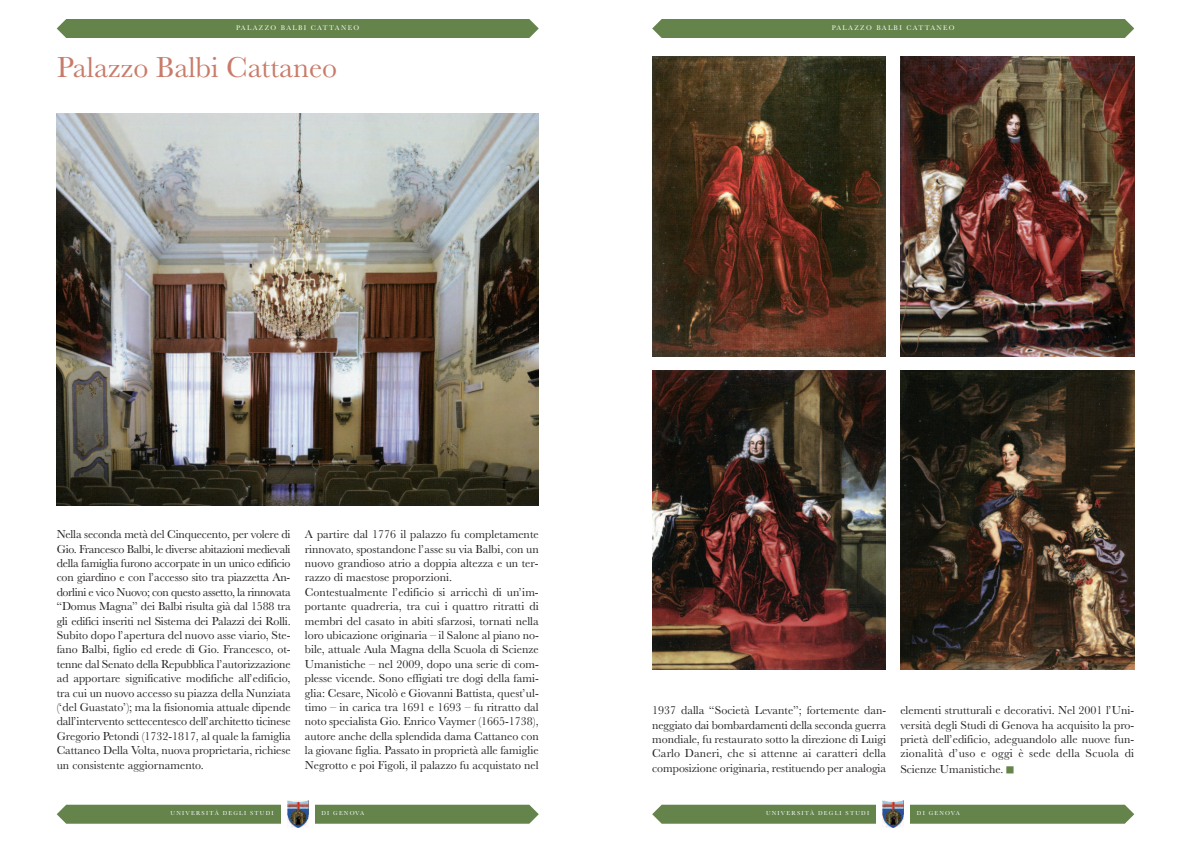
<style>
.page{position:relative;width:1191px;height:842px;background:#fff}
.page>*{position:absolute;margin:0;border:0;box-sizing:border-box;transform-origin:0 0}
.t1{font:30px "Baskerville";color:#c97b69}
.t2{font:12px/14.4px "Baskerville";color:#231f20;text-align:justify}
.t3{font:7px "Baskerville";letter-spacing:.2em;color:#fff}
.t4{font:6px "Baskerville";letter-spacing:.2em;color:#fff}
.s1{font-family:"Menlo";font-weight:700;font-style:italic;color:#65844c}
</style>
<div class="page">
<div style="left:57px;top:19px;width:482px;height:19px;background:#65844c"></div>
<svg style="left:57px;top:805px;width:482px;height:19px;background:#6a8852"></svg>
<div style="left:281px;top:785px;width:34px;height:52px;background:#fff"></div>
<img style="left:287px;top:800px;width:21px;height:27px">
<div style="left:652px;top:19px;width:482px;height:19px;background:#65844c"></div>
<svg style="left:652px;top:805px;width:482px;height:19px;background:#6a8852"></svg>
<div style="left:876px;top:785px;width:34px;height:52px;background:#fff"></div>
<img style="left:883px;top:800px;width:20px;height:27px">
<img style="left:57px;top:113px;width:482px;height:393px">
<img style="left:652px;top:57px;width:233px;height:299px">
<img style="left:652px;top:370px;width:233px;height:300px">
<img style="left:901px;top:57px;width:233px;height:299px">
<img style="left:901px;top:370px;width:233px;height:300px">
<p class="t3" style="left:236px;top:23px;width:124px">PALAZZO BALBI CATTANEO</p>
<h1 class="t1" style="left:57px;top:49px;width:282px">Palazzo Balbi Cattaneo</h1>
<p class="t3" style="left:831px;top:23px;width:124px">PALAZZO BALBI CATTANEO</p>
<p class="t2" style="left:57px;top:527px;width:235px">Nella seconda metà del Cinquecento, per volere di Gio. Francesco Balbi, le diverse abitazioni medievali della famiglia furono accorpate in un unico edificio con giardino e con l’accesso sito tra piazzetta An&shy;dorlini e vico Nuovo; con questo assetto, la rinnovata “Domus Magna” dei Balbi risulta già dal 1588 tra gli edifici inseriti nel Sistema dei Palazzi dei Rolli.<br>Subito dopo l’apertura del nuovo asse viario, Ste&shy;fano Balbi, figlio ed erede di Gio. Francesco, ot&shy;tenne dal Senato della Repubblica l’autorizzazione ad apportare significative modifiche all’edificio, tra cui un nuovo accesso su piazza della Nunziata (‘del Guastato’); ma la fisionomia attuale dipende dall’intervento settecentesco dell’architetto ticinese Gregorio Petondi (1732-1817, al quale la famiglia Cattaneo Della Volta, nuova proprietaria, richiese un consistente aggiornamento.</p>
<p class="t2" style="left:305px;top:527px;width:235px;text-align:left">A partire dal 1776 il palazzo fu completamente rinnovato, spostandone l’asse su via Balbi, con un nuovo grandioso atrio a doppia altezza e un ter&shy;razzo di maestose proporzioni.<br>Contestualmente l’edificio si arricchì di un’im&shy;portante quadreria, tra cui i quattro ritratti di membri del casato in abiti sfarzosi, tornati nella loro ubicazione originaria – il Salone al piano no&shy;bile, attuale Aula Magna della Scuola di Scienze Umanistiche – nel 2009, dopo una serie di com&shy;plesse vicende. Sono effigiati tre dogi della fami&shy;glia: Cesare, Nicolò e Giovanni Battista, quest’ul&shy;timo – in carica tra 1691 e 1693 – fu ritratto dal noto specialista Gio. Enrico Vaymer (1665-1738), autore anche della splendida dama Cattaneo con la giovane figlia. Passato in proprietà alle famiglie Negrotto e poi Figoli, il palazzo fu acquistato nel</p>
<p class="t2" style="left:652px;top:703px;width:235px">1937 dalla “Società Levante”; fortemente dan&shy;neggiato dai bombardamenti della seconda guerra mondiale, fu restaurato sotto la direzione di Luigi Carlo Daneri, che si attenne ai caratteri della composizione originaria, restituendo per analogia</p>
<p class="t2" style="left:900px;top:703px;width:235px;line-height:14.7px">elementi strutturali e decorativi. Nel 2001 l’Uni&shy;versità degli Studi di Genova ha acquisito la pro&shy;prietà dell’edificio, adeguandolo alle nuove fun&shy;zionalità d’uso e oggi è sede della Scuola di Scienze Umanistiche. <span class="s1">■</span></p>
<p class="t4" style="left:171px;top:809px;width:105px">UNIVERSITÀ DEGLI STUDI</p>
<p class="t4" style="left:321px;top:809px;width:44px">DI GENOVA</p>
<p class="t4" style="left:766px;top:809px;width:105px">UNIVERSITÀ DEGLI STUDI</p>
<p class="t4" style="left:917px;top:809px;width:44px">DI GENOVA</p>
</div>
